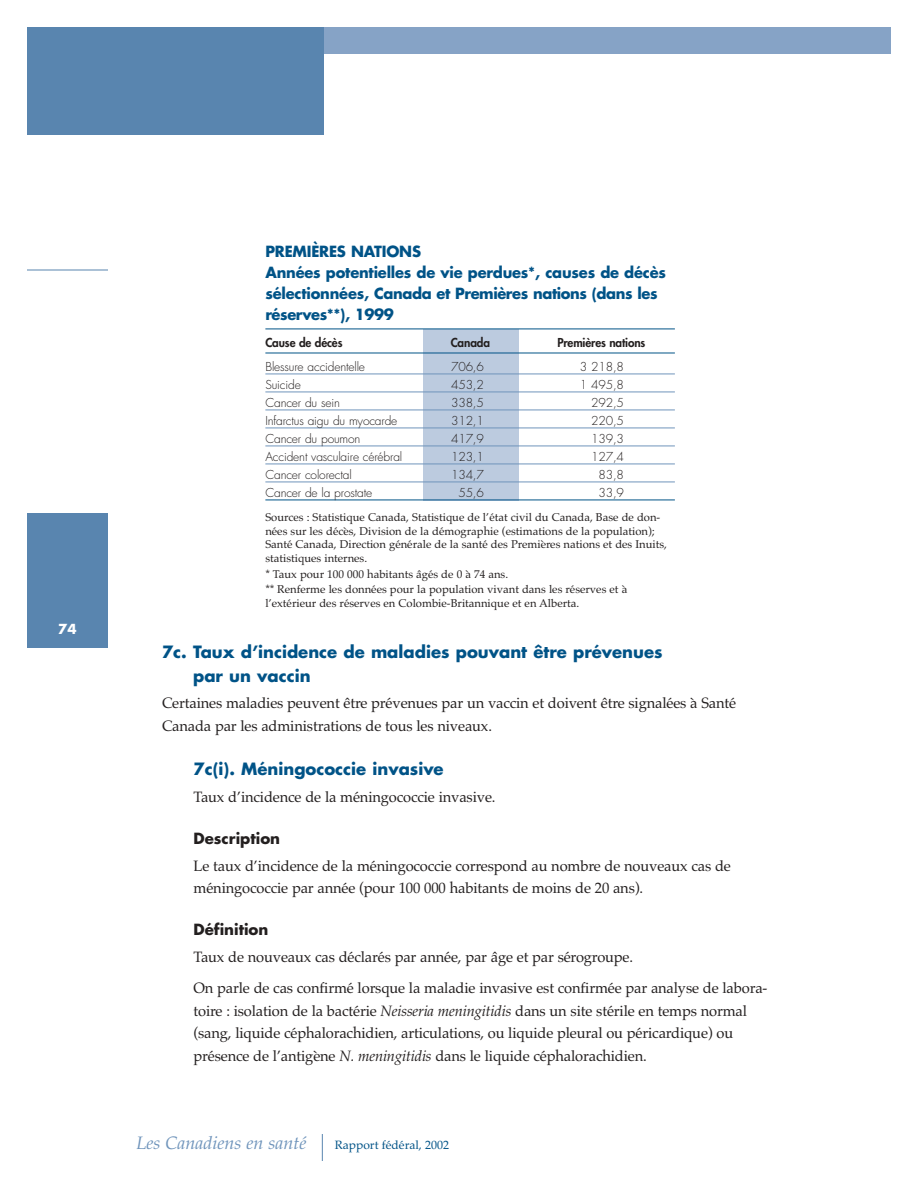
<style>
.page{position:relative;width:918px;height:1188px;background:#fff}
.page>*{position:absolute;margin:0;border:0;box-sizing:border-box;transform-origin:0 0}
.t1{font:italic 18px "Palatino";color:#6f94bb}
.t2{font:700 16.5px/24px "Futura";color:#005387}
.t3{font:15px/22.5px "Palatino";letter-spacing:-.01em;color:#231f1f}
.t4{font:700 15px/21px "Futura";letter-spacing:-.015em;color:#005387}
.t5{font:700 15px "Futura";color:#231f1f}
.t6{font:700 13.5px "Futura";color:#fff}
.t7{font:300 12px "Futura";letter-spacing:-.015em;color:#231f1f}
.t8{font:800 12px "Futura";letter-spacing:-.01em;color:#231f1f}
.t9{font:12px "Palatino";color:#005387}
.t10{font:11.25px/13.5px "Palatino";color:#231f1f}
.s1{font-style:italic}
</style>
<div class="page">
<div style="left:27px;top:513px;width:81px;height:135px;background:#5985af"></div>
<div style="left:324px;top:27px;width:567px;height:27px;background:#86a3c6"></div>
<div style="left:27px;top:27px;width:297px;height:108px;background:#5985af"></div>
<hr style="left:27px;top:270px;width:81px;height:1px;background:#5985af">
<svg style="left:322px;top:1134px;width:1px;height:27px"></svg>
<div style="left:423px;top:329px;width:95px;height:172px;background:#bccbdf"></div>
<hr style="left:265px;top:329px;width:410px;height:1px;background:#005387">
<hr style="left:265px;top:353px;width:410px;height:1px;background:#005387">
<hr style="left:265px;top:374px;width:410px;height:1px;background:#6f94bb">
<hr style="left:265px;top:392px;width:410px;height:1px;background:#6f94bb">
<hr style="left:265px;top:410px;width:410px;height:1px;background:#6f94bb">
<hr style="left:265px;top:428px;width:410px;height:1px;background:#6f94bb">
<hr style="left:265px;top:446px;width:410px;height:1px;background:#6f94bb">
<hr style="left:265px;top:464px;width:410px;height:1px;background:#6f94bb">
<hr style="left:265px;top:482px;width:410px;height:1px;background:#6f94bb">
<hr style="left:265px;top:500px;width:410px;height:1px;background:#005387">
<p class="t6" style="left:58px;top:622px;width:20px">74</p>
<p class="t4" style="left:265px;top:242px;width:402px">PREMIÈRES NATIONS<br>Années potentielles de vie perdues*, causes de décès sélectionnées, Canada et Premières nations (dans les réserves**), 1999</p>
<p class="t8" style="left:265px;top:336px;width:79px">Cause de décès</p>
<p class="t8" style="left:451px;top:336px;width:41px">Canada</p>
<p class="t8" style="left:557px;top:336px;width:90px">Premières nations</p>
<p class="t7" style="left:265px;top:361px;width:101px">Blessure accidentelle</p>
<p class="t7" style="left:451px;top:361px;width:34px">706,6</p>
<p class="t7" style="left:580px;top:361px;width:46px">3 218,8</p>
<p class="t7" style="left:265px;top:379px;width:37px">Suicide</p>
<p class="t7" style="left:451px;top:379px;width:34px">453,2</p>
<p class="t7" style="left:580px;top:379px;width:46px">1 495,8</p>
<p class="t7" style="left:265px;top:397px;width:76px">Cancer du sein</p>
<p class="t7" style="left:451px;top:397px;width:34px">338,5</p>
<p class="t7" style="left:591px;top:397px;width:34px">292,5</p>
<p class="t7" style="left:265px;top:415px;width:134px">Infarctus aigu du myocarde</p>
<p class="t7" style="left:451px;top:415px;width:34px">312,1</p>
<p class="t7" style="left:591px;top:415px;width:34px">220,5</p>
<p class="t7" style="left:265px;top:433px;width:97px">Cancer du poumon</p>
<p class="t7" style="left:451px;top:433px;width:34px">417,9</p>
<p class="t7" style="left:591px;top:433px;width:34px">139,3</p>
<p class="t7" style="left:265px;top:451px;width:138px">Accident vasculaire cérébral</p>
<p class="t7" style="left:451px;top:451px;width:34px">123,1</p>
<p class="t7" style="left:591px;top:451px;width:34px">127,4</p>
<p class="t7" style="left:265px;top:469px;width:88px">Cancer colorectal</p>
<p class="t7" style="left:451px;top:469px;width:34px">134,7</p>
<p class="t7" style="left:598px;top:469px;width:27px">83,8</p>
<p class="t7" style="left:265px;top:487px;width:108px">Cancer de la prostate</p>
<p class="t7" style="left:458px;top:487px;width:27px">55,6</p>
<p class="t7" style="left:598px;top:487px;width:27px">33,9</p>
<p class="t10" style="left:265px;top:512px;width:403px">Sources : Statistique Canada, Statistique de l’état civil du Canada, Base de don&shy;nées sur les décès, Division de la démographie (estimations de la population); Santé Canada, Direction générale de la santé des Premières nations et des Inuits, statistiques internes.</p>
<p class="t10" style="left:265px;top:567px;width:363px;line-height:15.6px">* Taux pour 100 000 habitants âgés de 0 à 74 ans.<br>** Renferme les données pour la population vivant dans les réserves et à</p>
<p class="t10" style="left:265px;top:597px;width:316px">l’extérieur des réserves en Colombie-Britannique et en Alberta.</p>
<p class="t2" style="left:193px;top:641px;width:471px;text-indent:-31px">7c. Taux d’incidence de maladies pouvant être prévenues par un vaccin</p>
<p class="t3" style="left:162px;top:694px;width:576px">Certaines maladies peuvent être prévenues par un vaccin et doivent être signalées à Santé<br>Canada par les administrations de tous les niveaux.</p>
<p class="t2" style="left:194px;top:759px;width:252px">7c(i). Méningococcie invasive</p>
<p class="t3" style="left:194px;top:788px;width:304px">Taux d’incidence de la méningococcie invasive.</p>
<p class="t5" style="left:194px;top:832px;width:88px">Description</p>
<p class="t3" style="left:194px;top:856px;width:539px">Le taux d’incidence de la méningococcie correspond au nombre de nouveaux cas de méningococcie par année (pour 100 000 habitants de moins de 20 ans).</p>
<p class="t5" style="left:194px;top:923px;width:76px">Définition</p>
<p class="t3" style="left:194px;top:943px;width:575px;line-height:31.2px">Taux de nouveaux cas déclarés par année, par âge et par sérogroupe.<br>On parle de cas confirmé lorsque la maladie invasive est confirmée par analyse de labora-</p>
<p class="t3" style="left:194px;top:1001px;width:555px">toire : isolation de la bactérie <span class="s1">Neisseria meningitidis</span> dans un site stérile en temps normal (sang, liquide céphalorachidien, articulations, ou liquide pleural ou péricardique) ou présence de l’antigène <span class="s1">N. meningitidis</span> dans le liquide céphalorachidien.</p>
<p class="t1" style="left:136px;top:1135px;width:171px">Les Canadiens en santé</p>
<p class="t9" style="left:335px;top:1140px;width:116px">Rapport fédéral, 2002</p>
</div>
